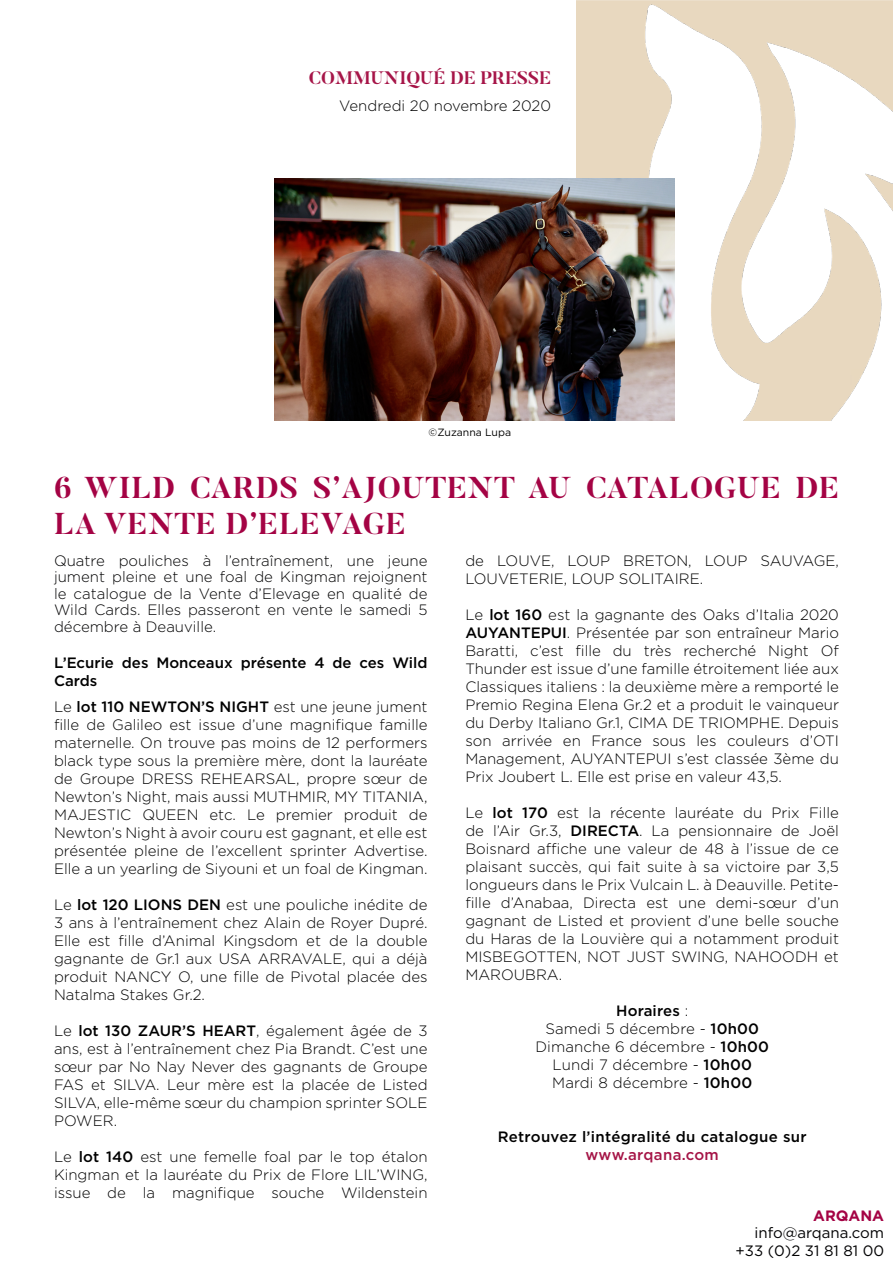
<style>
.page{position:relative;width:893px;height:1263px;background:#fff}
.page>*{position:absolute;margin:0;border:0;box-sizing:border-box;transform-origin:0 0}
.t1{font:700 30px/36px "Butler";letter-spacing:.03em;color:#a40344}
.t2{font:700 18px "Butler";color:#a61548}
.t3{font:300 15px/18px "Gotham";color:#000;text-align:justify}
.t4{font:300 15px/16.5px "Gotham";color:#020203;text-align:justify}
.t5{font:500 15px/18px "Gotham";color:#000}
.t6{font:500 15px "Gotham";letter-spacing:.02em;color:#000}
.t7{font:15px/17.5px "Gotham";color:#020203;text-align:right}
.t8{font:500 15px "Gotham";letter-spacing:.02em;color:#a51547}
.t9{font:700 15px "Gotham";color:#a40344}
.t10{font:10.5px "Gotham";color:#000}
.s1{font-weight:500}
</style>
<div class="page">
<img style="left:576px;top:1px;width:317px;height:420px">
<img style="left:274px;top:179px;width:400px;height:242px">
<p class="t2" style="left:309px;top:66px;width:244px">COMMUNIQUÉ DE PRESSE</p>
<p class="t3" style="left:339px;top:96px;width:213px">Vendredi 20 novembre 2020</p>
<p class="t10" style="left:429px;top:425px;width:84px">©Zuzanna Lupa</p>
<h1 class="t1" style="left:54px;top:470px;width:786px">6 WILD CARDS S’AJOUTENT AU CATALOGUE DE<br>LA VENTE D’ELEVAGE</h1>
<p class="t4" style="left:54px;top:552px;width:375px">Quatre pouliches à l’entraînement, une jeune jument pleine et une foal de Kingman rejoignent le catalogue de la Vente d’Elevage en qualité de Wild Cards. Elles passeront en vente le samedi 5 décembre à Deauville.</p>
<p class="t5" style="left:54px;top:653px;width:375px">L’Ecurie des Monceaux présente 4 de ces Wild<br>Cards</p>
<p class="t3" style="left:54px;top:697px;width:375px">Le <span class="s1">lot 110 NEWTON’S NIGHT</span> est une jeune jument fille de Galileo est issue d’une magnifique famille maternelle. On trouve pas moins de 12 performers black type sous la première mère, dont la lauréate de Groupe DRESS REHEARSAL, propre sœur de Newton’s Night, mais aussi MUTHMIR, MY TITANIA, MAJESTIC QUEEN etc. Le premier produit de Newton’s Night à avoir couru est gagnant, et elle est présentée pleine de l’excellent sprinter Advertise.<br>Elle a un yearling de Siyouni et un foal de Kingman.</p>
<p class="t3" style="left:54px;top:895px;width:375px">Le <span class="s1">lot 120 LIONS DEN</span> est une pouliche inédite de 3 ans à l’entraînement chez Alain de Royer Dupré.<br>Elle est fille d’Animal Kingsdom et de la double gagnante de Gr.1 aux USA ARRAVALE, qui a déjà produit NANCY O, une fille de Pivotal placée des Natalma Stakes Gr.2.</p>
<p class="t3" style="left:54px;top:1021px;width:375px">Le <span class="s1">lot 130 ZAUR’S HEART</span>, également âgée de 3 ans, est à l’entraînement chez Pia Brandt. C’est une sœur par No Nay Never des gagnants de Groupe FAS et SILVA. Leur mère est la placée de Listed SILVA, elle-même sœur du champion sprinter SOLE POWER.</p>
<p class="t3" style="left:54px;top:1147px;width:375px">Le <span class="s1">lot 140</span> est une femelle foal par le top étalon Kingman et la lauréate du Prix de Flore LIL’WING, issue de la magnifique souche Wildenstein</p>
<p class="t3" style="left:465px;top:551px;width:375px">de LOUVE, LOUP BRETON, LOUP SAUVAGE,<br>LOUVETERIE, LOUP SOLITAIRE.</p>
<p class="t3" style="left:465px;top:605px;width:375px">Le <span class="s1">lot 160</span> est la gagnante des Oaks d’Italia 2020<br><span class="s1">AUYANTEPUI</span>. Présentée par son entraîneur Mario Baratti, c’est fille du très recherché Night Of Thunder est issue d’une famille étroitement liée aux Classiques italiens : la deuxième mère a remporté le Premio Regina Elena Gr.2 et a produit le vainqueur du Derby Italiano Gr.1, CIMA DE TRIOMPHE. Depuis son arrivée en France sous les couleurs d’OTI Management, AUYANTEPUI s’est classée 3ème du Prix Joubert L. Elle est prise en valeur 43,5.</p>
<p class="t3" style="left:465px;top:803px;width:375px">Le <span class="s1">lot 170</span> est la récente lauréate du Prix Fille de l’Air Gr.3, <span class="s1">DIRECTA</span>. La pensionnaire de Joël Boisnard affiche une valeur de 48 à l’issue de ce plaisant succès, qui fait suite à sa victoire par 3,5 longueurs dans le Prix Vulcain L. à Deauville. Petite&shy;fille d’Anabaa, Directa est une demi-sœur d’un gagnant de Listed et provient d’une belle souche du Haras de la Louvière qui a notamment produit MISBEGOTTEN, NOT JUST SWING, NAHOODH et MAROUBRA.</p>
<p class="t3" style="left:535px;top:1001px;width:235px;text-align:center"><span class="s1">Horaires</span> :<br>Samedi 5 décembre - <span class="s1">10h00<br></span>Dimanche 6 décembre - <span class="s1">10h00<br></span>Lundi 7 décembre - <span class="s1">10h00<br></span>Mardi 8 décembre - <span class="s1">10h00</span></p>
<p class="t6" style="left:498px;top:1126px;width:310px">Retrouvez l’intégralité du catalogue sur</p>
<p class="t8" style="left:586px;top:1144px;width:135px">www.arqana.com</p>
<p class="t9" style="left:813px;top:1205px;width:72px">ARQANA</p>
<p class="t7" style="left:735px;top:1224px;width:150px">info@arqana.com +33 (0)2 31 81 81 00</p>
</div>
